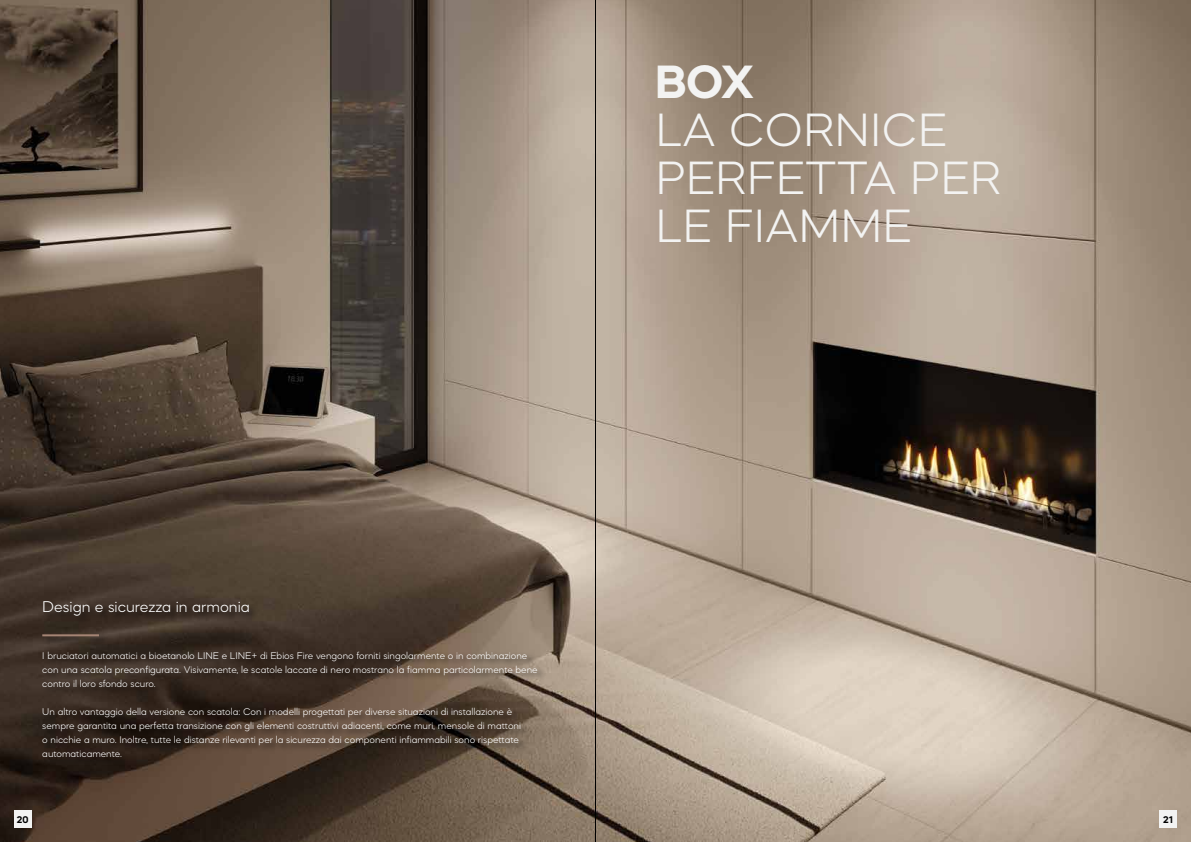
<style>
.page{position:relative;width:1191px;height:842px;background:#fff}
.page>*{position:absolute;margin:0;border:0;box-sizing:border-box;transform-origin:0 0}
.t1{font:300 48px/48px "Mazzard M";color:#f3f3f2}
.t2{font:700 48px "Mazzard M";color:#f3f3f2}
.t3{font:300 16px "Mazzard M";color:#fff}
.t4{font:300 10px/14px "Mazzard M";color:#fff}
.t5{font:700 10px "Mazzard M";color:#000}
</style>
<div class="page">
<img style="left:0;top:0;width:1191px;height:842px">
<div style="left:41px;top:633px;width:67px;height:13px;background:#000;opacity:.75"></div>
<hr style="left:42px;top:634px;width:57px;height:2px;background:#a58474">
<div style="left:42px;top:600px;width:216px;height:24px;background:#000;opacity:.75"></div>
<div style="left:42px;top:650px;width:504px;height:116px;background:#000;opacity:.75"></div>
<div style="left:14px;top:811px;width:17px;height:17px;background:#f3f3f2"></div>
<div style="left:1159px;top:811px;width:17px;height:17px;background:#f3f3f2"></div>
<hr style="left:595px;top:0;width:1px;height:842px;background:#000">
<h1 class="t2" style="left:655px;top:51px;width:100px">BOX</h1>
<h1 class="t1" style="left:655px;top:105px;width:347px">LA CORNICE<br>PERFETTA PER<br>LE FIAMME</h1>
<h2 class="t3" style="left:42px;top:597px;width:209px">Design e sicurezza in armonia</h2>
<p class="t4" style="left:42px;top:648px;width:497px">I bruciatori automatici a bioetanolo LINE e LINE+ di Ebios Fire vengono forniti singolarmente o in combinazione con una scatola preconfigurata. Visivamente, le scatole laccate di nero mostrano la fiamma particolarmente bene contro il loro sfondo scuro.</p>
<p class="t4" style="left:42px;top:704px;width:480px">Un altro vantaggio della versione con scatola: Con i modelli progettati per diverse situazioni di installazione è sempre garantita una perfetta transizione con gli elementi costruttivi adiacenti, come muri, mensole di mattoni o nicchie a muro. Inoltre, tutte le distanze rilevanti per la sicurezza dai componenti infiammabili sono rispettate automaticamente.</p>
<p class="t5" style="left:17px;top:813px;width:13px">20</p>
<p class="t5" style="left:1163px;top:813px;width:12px">21</p>
</div>
